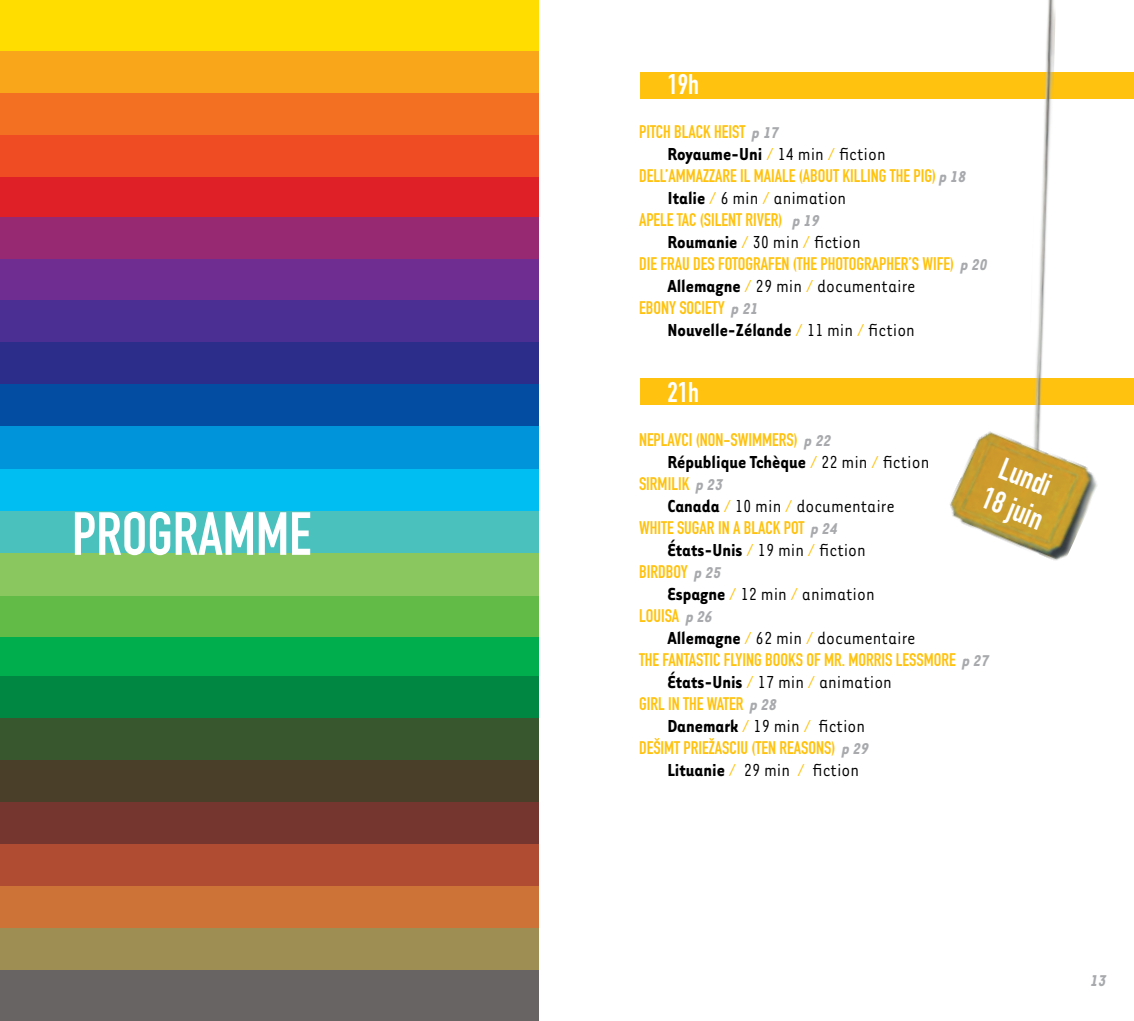
<style>
.page{position:relative;width:1134px;height:1021px;background:#fff}
.page>*{position:absolute;margin:0;border:0;box-sizing:border-box;transform-origin:0 0}
.t1{font:59.8px "DIN Engschrift Std";color:#fff}
.t2{font:30.6px/34px "DIN Engschrift Std";color:#fff}
.t3{font:28px "DIN Engschrift Std";color:#fff}
.t4{font:20px "Tarzana Narrow";color:#000}
.t5{font:700 20px "Tarzana Narrow";color:#000}
.t6{font:18px "DIN Engschrift Std";color:#ffc20e}
.t7{font:italic 700 18px "Tarzana Narrow";color:#a7a9ac}
.s1{font-family:"Tarzana Narrow";font-weight:700;font-style:italic;color:#a7a9ac}
.s2{font-weight:700}
.s3{color:#ffc20e}
.s4{font-weight:400;color:#ffc20e}
.s5{font-weight:400}
</style>
<div class="page">
<div style="left:0;top:0;width:539px;height:58px;background:#fd0"></div>
<div style="left:0;top:50px;width:539px;height:55px;background:#faa61a"></div>
<div style="left:0;top:93px;width:539px;height:56px;background:#f36f21"></div>
<div style="left:0;top:135px;width:539px;height:53px;background:#f04c23"></div>
<div style="left:0;top:178px;width:539px;height:57px;background:#df2027"></div>
<div style="left:0;top:217px;width:539px;height:59px;background:#962972"></div>
<div style="left:0;top:259px;width:539px;height:60px;background:#6f2c91"></div>
<div style="left:0;top:300px;width:539px;height:58px;background:#4c2f92"></div>
<div style="left:0;top:342px;width:539px;height:60px;background:#2c2d8b"></div>
<div style="left:0;top:384px;width:539px;height:57px;background:#034ea2"></div>
<div style="left:0;top:426px;width:539px;height:57px;background:#0095da"></div>
<div style="left:0;top:469px;width:539px;height:57px;background:#00bdf2"></div>
<div style="left:0;top:511px;width:539px;height:59px;background:#4bc1bd"></div>
<div style="left:0;top:553px;width:539px;height:55px;background:#8ac75f"></div>
<div style="left:0;top:596px;width:539px;height:57px;background:#62bb46"></div>
<div style="left:0;top:636px;width:539px;height:52px;background:#00ae4d"></div>
<div style="left:0;top:676px;width:539px;height:56px;background:#008742"></div>
<div style="left:0;top:717px;width:539px;height:59px;background:#39572e"></div>
<div style="left:0;top:760px;width:539px;height:60px;background:#4a4029"></div>
<div style="left:0;top:802px;width:539px;height:52px;background:#753630"></div>
<div style="left:0;top:844px;width:539px;height:60px;background:#b04c31"></div>
<div style="left:0;top:886px;width:539px;height:56px;background:#cd7337"></div>
<div style="left:0;top:928px;width:539px;height:55px;background:#9e8e53"></div>
<div style="left:0;top:970px;width:539px;height:50px;background:#676463"></div>
<div style="left:640px;top:379px;width:494px;height:26px;background:#ffc20e"></div>
<div style="left:640px;top:72px;width:494px;height:26px;background:#ffc20e"></div>
<img style="left:1016px;top:0;width:40px;height:414px">
<img style="left:950px;top:414px;width:147px;height:147px">
<h1 class="t1" style="left:72px;top:499px;width:241px">PROGRAMME</h1>
<h3 class="t3" style="left:667px;top:68px;width:33px">19H</h3>
<p class="t6" style="left:639px;top:121px;width:142px">PITCH BLACK HEIST <span class="s1">p 17</span></p>
<p class="t4" style="left:667px;top:142px;width:220px"><span class="s2">Royaume-Uni</span> <span class="s3">/</span> 14 min <span class="s3">/</span> fiction</p>
<p class="t6" style="left:639px;top:165px;width:329px">DELL’AMMAZZARE IL MAIALE (ABOUT KILLING THE PIG) <span class="s1">p 18</span></p>
<p class="t4" style="left:667px;top:186px;width:180px"><span class="s2">Italie</span> <span class="s3">/</span> 6 min <span class="s3">/</span> animation</p>
<p class="t6" style="left:639px;top:209px;width:182px">APELE TAC (SILENT RIVER) <span class="s1">p 19</span></p>
<p class="t4" style="left:667px;top:230px;width:195px"><span class="s2">Roumanie</span> <span class="s3">/</span> 30 min <span class="s3">/</span> fiction</p>
<p class="t6" style="left:639px;top:253px;width:350px">DIE FRAU DES FOTOGRAFEN (THE PHOTOGRAPHER’S WIFE) <span class="s1">p 20</span></p>
<p class="t4" style="left:667px;top:274px;width:250px"><span class="s2">Allemagne</span> <span class="s3">/</span> 29 min <span class="s3">/</span> documentaire</p>
<p class="t6" style="left:639px;top:297px;width:121px">EBONY SOCIETY <span class="s1">p 21</span></p>
<p class="t5" style="left:667px;top:317px;width:249px">Nouvelle-Zélande <span class="s4">/</span> <span class="s5">11 min</span> <span class="s4">/</span> <span class="s5">fiction</span></p>
<h3 class="t3" style="left:667px;top:376px;width:33px">21H</h3>
<p class="t6" style="left:639px;top:429px;width:194px">NEPLAVCI (NON-SWIMMERS) <span class="s1">p 22</span></p>
<p class="t5" style="left:667px;top:449px;width:263px">République Tchèque <span class="s4">/</span> <span class="s5">22 min</span> <span class="s4">/</span> <span class="s5">fiction</span></p>
<p class="t6" style="left:639px;top:473px;width:85px">SIRMILIK <span class="s1">p 23</span></p>
<p class="t4" style="left:667px;top:494px;width:229px"><span class="s2">Canada</span> <span class="s3">/</span> 10 min <span class="s3">/</span> documentaire</p>
<p class="t6" style="left:639px;top:517px;width:201px">WHITE SUGAR IN A BLACK POT <span class="s1">p 24</span></p>
<p class="t4" style="left:667px;top:538px;width:200px"><span class="s2">états-Unis</span> <span class="s3">/</span> 19 min <span class="s3">/</span> fiction</p>
<p class="t6" style="left:639px;top:561px;width:84px">BIRDBOY <span class="s1">p 25</span></p>
<p class="t4" style="left:667px;top:582px;width:209px"><span class="s2">Espagne</span> <span class="s3">/</span> 12 min <span class="s3">/</span> animation</p>
<p class="t6" style="left:639px;top:605px;width:75px">LOUISA <span class="s1">p 26</span></p>
<p class="t4" style="left:667px;top:626px;width:250px"><span class="s2">Allemagne</span> <span class="s3">/</span> 62 min <span class="s3">/</span> documentaire</p>
<p class="t6" style="left:639px;top:649px;width:352px">THE FANTASTIC FLYING BOOKS OF MR. MORRIS LESSMORE <span class="s1">p 27</span></p>
<p class="t4" style="left:667px;top:670px;width:226px"><span class="s2">états-Unis</span> <span class="s3">/</span> 17 min <span class="s3">/</span> animation</p>
<p class="t6" style="left:639px;top:693px;width:140px">GIRL IN THE WATER <span class="s1">p 28</span></p>
<p class="t4" style="left:667px;top:714px;width:199px"><span class="s2">Danemark</span> <span class="s3">/</span> 19 min <span class="s3">/</span> fiction</p>
<p class="t6" style="left:639px;top:737px;width:232px">DEŠIMT PRIEŽASCIU (TEN REASONS) <span class="s1">p 29</span></p>
<p class="t4" style="left:667px;top:758px;width:193px"><span class="s2">Lituanie</span> <span class="s3">/</span> 29 min <span class="s3">/</span> fiction</p>
<h2 class="t2" style="left:1002px;top:449px;width:67px;rotate:22deg">LUNDI<br>18 JUIN</h2>
<p class="t7" style="left:1091px;top:969px;width:17px">13</p>
</div>
